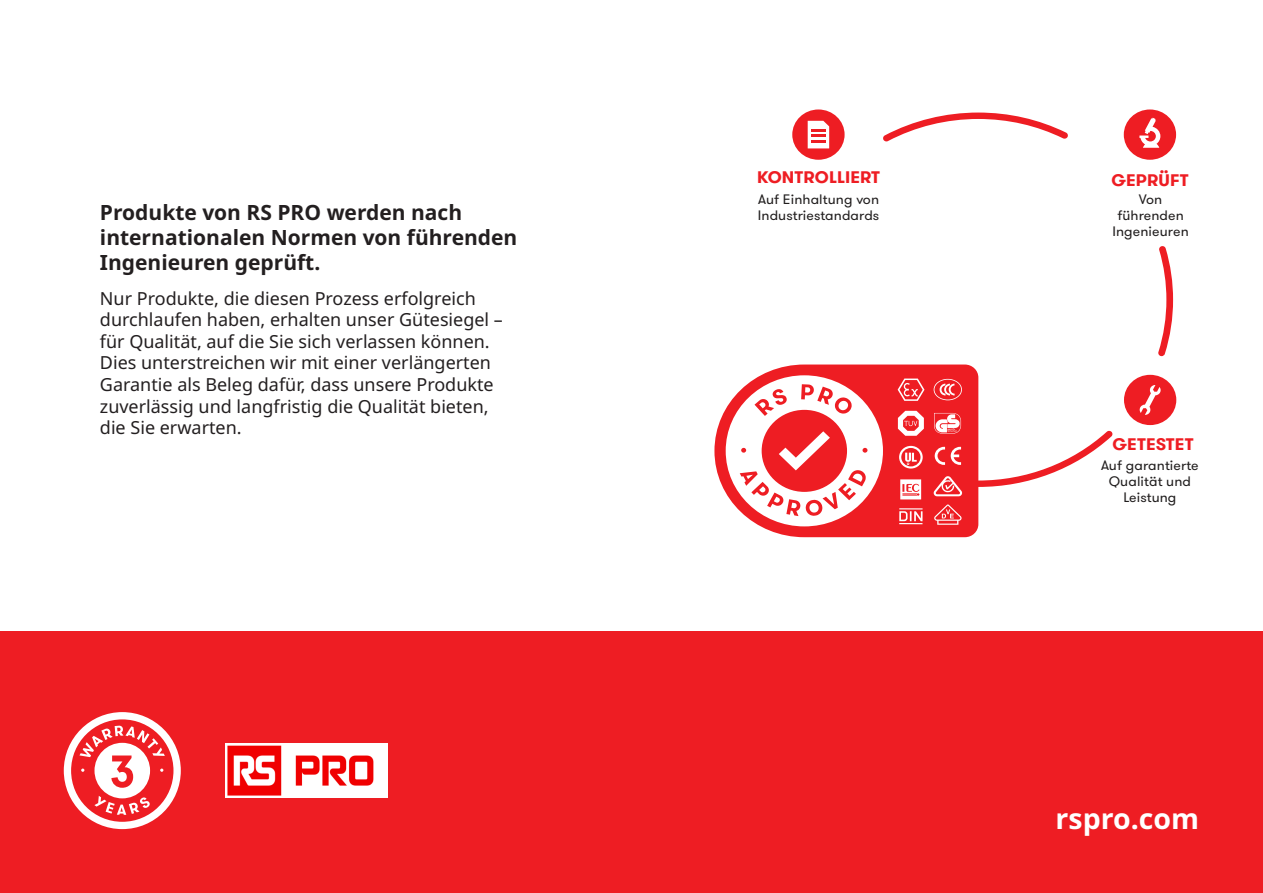
<style>
.page{position:relative;width:1263px;height:893px;background:#fff}
.page>*{position:absolute;margin:0;border:0;box-sizing:border-box;transform-origin:0 0}
.t1{font:700 28.5px "Noto Sans";color:#fff}
.t2{font:700 21px/25.2px "Noto Sans";color:#231f20}
.t3{font:18px/21.6px "Noto Sans";color:#231f20}
.t4{font:700 16.8px "GT Walsheim Pro";letter-spacing:.005em;color:#ee1d23;scale:1.04 1}
.t5{font:13.65px/16px "GT Walsheim Pro";letter-spacing:.005em;color:#211e1e;text-align:center;scale:1.04 1}
</style>
<div class="page">
<div style="left:0;top:631px;width:1263px;height:262px;background:#ee1d23"></div>
<svg style="left:64px;top:712px;width:117px;height:117px"></svg>
<img style="left:225px;top:744px;width:163px;height:53px">
<div style="left:1124px;top:109px;width:52px;height:51px;background:#ee1d23;border-radius:50%"></div>
<svg style="left:1139px;top:118px;width:21px;height:30px"></svg>
<div style="left:1124px;top:375px;width:52px;height:50px;background:#ee1d23;border-radius:50%"></div>
<svg style="left:1139px;top:385px;width:22px;height:30px"></svg>
<div style="left:792px;top:109px;width:52px;height:51px;background:#ee1d23;border-radius:50%"></div>
<svg style="left:808px;top:121px;width:21px;height:27px"></svg>
<hr style="left:811px;top:129px;width:14px;height:3px;background:#ee1d23">
<hr style="left:811px;top:134px;width:14px;height:3px;background:#ee1d23">
<hr style="left:811px;top:140px;width:14px;height:3px;background:#ee1d23">
<svg style="left:1158px;top:246px;width:15px;height:110px"></svg>
<svg style="left:883px;top:113px;width:185px;height:28px"></svg>
<svg style="left:714px;top:364px;width:264px;height:173px;fill:#ee1d23"></svg>
<div style="left:726px;top:375px;width:157px;height:151px;background:#fff;border-radius:50%"></div>
<div style="left:762px;top:410px;width:85px;height:82px;background:#ee1d23;border-radius:50%"></div>
<svg style="left:899px;top:508px;width:23px;height:16px"></svg>
<svg style="left:933px;top:413px;width:180px;height:83px"></svg>
<svg style="left:899px;top:446px;width:24px;height:23px"></svg>
<svg style="left:934px;top:504px;width:27px;height:21px"></svg>
<svg style="left:754px;top:389px;width:33px;height:27px"></svg>
<svg style="left:801px;top:384px;width:51px;height:30px"></svg>
<svg style="left:740px;top:431px;width:127px;height:85px"></svg>
<svg style="left:898px;top:411px;width:26px;height:25px"></svg>
<svg style="left:900px;top:479px;width:21px;height:20px"></svg>
<svg style="left:898px;top:379px;width:26px;height:22px"></svg>
<svg style="left:934px;top:379px;width:28px;height:21px"></svg>
<p class="t2" style="left:100px;top:200px;width:419px">Produkte von RS PRO werden nach internationalen Normen von führenden<br>Ingenieuren geprüft.</p>
<p class="t3" style="left:100px;top:288px;width:405px">Nur Produkte, die diesen Prozess erfolgreich durchlaufen haben, erhalten unser Gütesiegel – für Qualität, auf die Sie sich verlassen können.<br>Dies unterstreichen wir mit einer verlängerten Garantie als Beleg dafür, dass unsere Produkte zuverlässig und langfristig die Qualität bieten, die Sie erwarten.</p>
<p class="t4" style="left:757px;top:166px;width:120px">KONTROLLIERT</p>
<p class="t4" style="left:1111px;top:169px;width:76px">GEPRÜFT</p>
<p class="t5" style="left:758px;top:192px;width:118px;text-align:left">Auf Einhaltung von<br>Industriestandards</p>
<p class="t5" style="left:1112px;top:192px;width:75px">Von führenden<br>Ingenieuren</p>
<p class="t4" style="left:1112px;top:433px;width:79px">GETESTET</p>
<p class="t5" style="left:1101px;top:457px;width:95px">Auf garantierte<br>Qualität und<br>Leistung</p>
<p class="t1" style="left:1056px;top:803px;width:145px">rspro.com</p>
</div>
